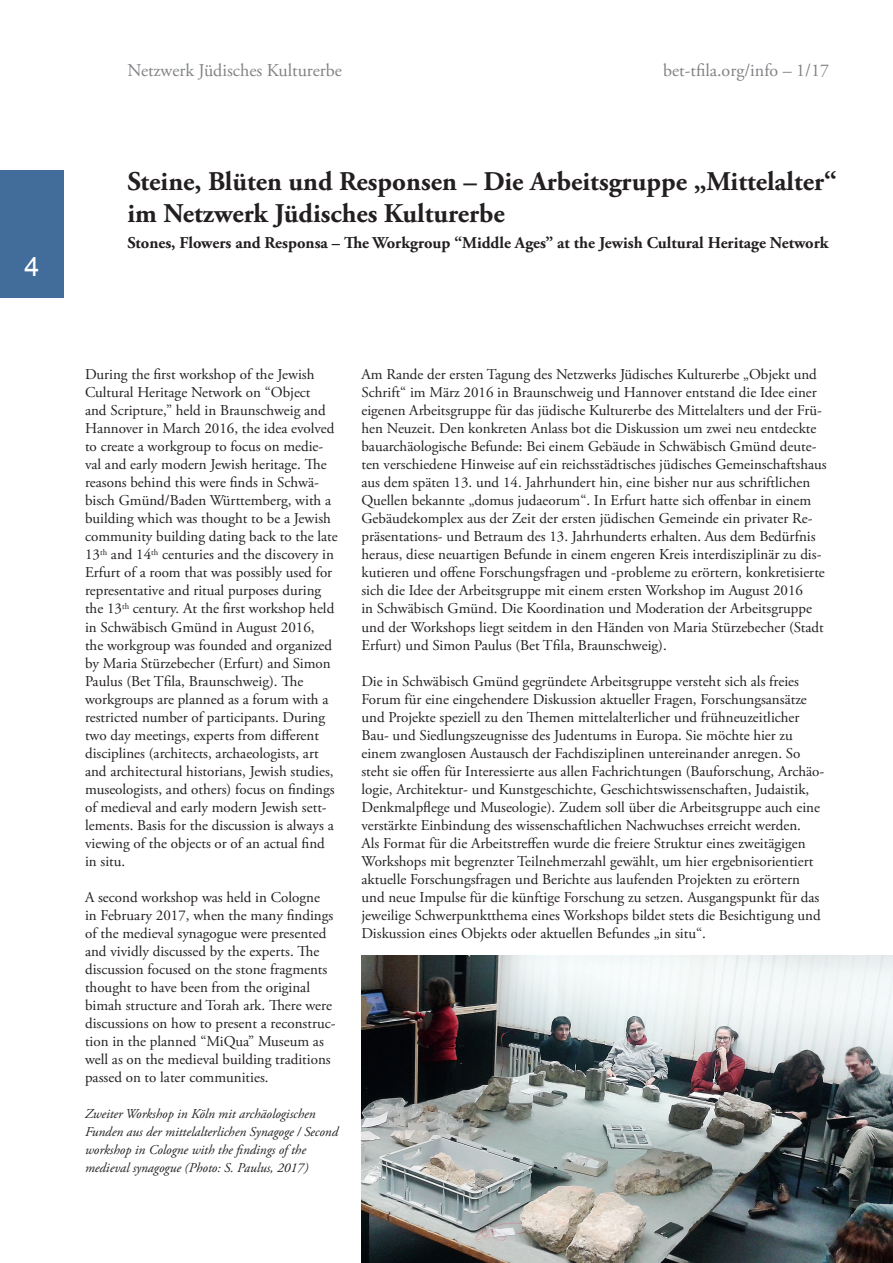
<style>
.page{position:relative;width:893px;height:1263px;background:#fff}
.page>*{position:absolute;margin:0;border:0;box-sizing:border-box;transform-origin:0 0}
.t1{font:700 27px/32.4px "Adobe Garamond Pro";color:#231f20}
.t2{font:27px "Arial";color:#fff}
.t3{font:18px "Adobe Garamond Pro";color:#808285}
.t4{font:700 16.5px "Adobe Garamond Pro";color:#231f20}
.t5{font:15px/18px "Adobe Garamond Pro";color:#231f20}
.t6{font:italic 13.5px/18px "Adobe Garamond Pro";color:#231f20}
</style>
<div class="page">
<div style="left:0;top:170px;width:64px;height:128px;background:#426c99"></div>
<img style="left:361px;top:955px;width:532px;height:308px">
<h1 class="t2" style="left:24px;top:249px;width:17px">4</h1>
<p class="t3" style="left:128px;top:60px;width:216px">Netzwerk Jüdisches Kulturerbe</p>
<p class="t3" style="left:663px;top:60px;width:168px">bet-tfila.org/info – 1/17</p>
<h1 class="t1" style="left:128px;top:165px;width:711px">Steine, Blüten und Responsen – Die Arbeitsgruppe „Mittelalter“ im Netzwerk Jüdisches Kulturerbe</h1>
<p class="t4" style="left:128px;top:233px;width:702px">Stones, Flowers and Responsa – The Workgroup “Middle Ages” at the Jewish Cultural Heritage Network</p>
<p class="t5" style="left:85px;top:366px;width:254px">During the first workshop of the Jewish Cultural Heritage Network on “Object<br>and Scripture,” held in Braunschweig and Hannover in March 2016, the idea evolved to create a workgroup to focus on medie&shy;val and early modern Jewish heritage. The reasons behind this were finds in Schwä&shy;bisch Gmünd/Baden Württemberg, with a building which was thought to be a Jewish community building dating back to the late 13<sup>th</sup> and 14<sup>th</sup> centuries and the discovery in Erfurt of a room that was possibly used for representative and ritual purposes during the 13<sup>th</sup> century. At the first workshop held in Schwäbisch Gmünd in August 2016,<br>the workgroup was founded and organized by Maria Stürzebecher (Erfurt) and Simon Paulus (Bet Tfila, Braunschweig). The workgroups are planned as a forum with a restricted number of participants. During two day meetings, experts from different disciplines (architects, archaeologists, art and architectural historians, Jewish studies, museologists, and others) focus on findings of medieval and early modern Jewish sett&shy;lements. Basis for the discussion is always a viewing of the objects or of an actual find in situ.</p>
<p class="t5" style="left:85px;top:888px;width:252px">A second workshop was held in Cologne<br>in February 2017, when the many findings of the medieval synagogue were presented and vividly discussed by the experts. The discussion focused on the stone fragments thought to have been from the original bimah structure and Torah ark. There were discussions on how to present a reconstruc&shy;tion in the planned “MiQua” Museum as well as on the medieval building traditions passed on to later communities.</p>
<p class="t6" style="left:85px;top:1105px;width:255px">Zweiter Workshop in Köln mit archäologischen Funden aus der mittelalterlichen Synagoge / Second workshop in Cologne with the findings of the medieval synagogue (Photo: S. Paulus, 2017)</p>
<p class="t5" style="left:361px;top:366px;width:467px">Am Rande der ersten Tagung des Netzwerks Jüdisches Kulturerbe „Objekt und Schrift“ im März 2016 in Braunschweig und Hannover entstand die Idee einer eigenen Arbeitsgruppe für das jüdische Kulturerbe des Mittelalters und der Frü&shy;hen Neuzeit. Den konkreten Anlass bot die Diskussion um zwei neu entdeckte bauarchäologische Befunde: Bei einem Gebäude in Schwäbisch Gmünd deute&shy;ten verschiedene Hinweise auf ein reichsstädtisches jüdisches Gemeinschaftshaus aus dem späten 13. und 14. Jahrhundert hin, eine bisher nur aus schriftlichen Quellen bekannte „domus judaeorum“. In Erfurt hatte sich offenbar in einem Gebäudekomplex aus der Zeit der ersten jüdischen Gemeinde ein privater Re&shy;präsentations- und Betraum des 13. Jahrhunderts erhalten. Aus dem Bedürfnis heraus, diese neuartigen Befunde in einem engeren Kreis interdisziplinär zu dis&shy;kutieren und offene Forschungsfragen und -probleme zu erörtern, konkretisierte sich die Idee der Arbeitsgruppe mit einem ersten Workshop im August 2016<br>in Schwäbisch Gmünd. Die Koordination und Moderation der Arbeitsgruppe und der Workshops liegt seitdem in den Händen von Maria Stürzebecher (Stadt Erfurt) und Simon Paulus (Bet Tfila, Braunschweig).</p>
<p class="t5" style="left:361px;top:672px;width:464px">Die in Schwäbisch Gmünd gegründete Arbeitsgruppe versteht sich als freies Forum für eine eingehendere Diskussion aktueller Fragen, Forschungsansätze und Projekte speziell zu den Themen mittelalterlicher und frühneuzeitlicher Bau- und Siedlungszeugnisse des Judentums in Europa. Sie möchte hier zu einem zwanglosen Austausch der Fachdisziplinen untereinander anregen. So steht sie offen für Interessierte aus allen Fachrichtungen (Bauforschung, Archäo&shy;logie, Architektur- und Kunstgeschichte, Geschichtswissenschaften, Judaistik, Denkmalpflege und Museologie). Zudem soll über die Arbeitsgruppe auch eine verstärkte Einbindung des wissenschaftlichen Nachwuchses erreicht werden.<br>Als Format für die Arbeitstreffen wurde die freiere Struktur eines zweitägigen Workshops mit begrenzter Teilnehmerzahl gewählt, um hier ergebnisorientiert aktuelle Forschungsfragen und Berichte aus laufenden Projekten zu erörtern und neue Impulse für die künftige Forschung zu setzen. Ausgangspunkt für das jeweilige Schwerpunktthema eines Workshops bildet stets die Besichtigung und Diskussion eines Objekts oder aktuellen Befundes „in situ“.</p>
</div>
